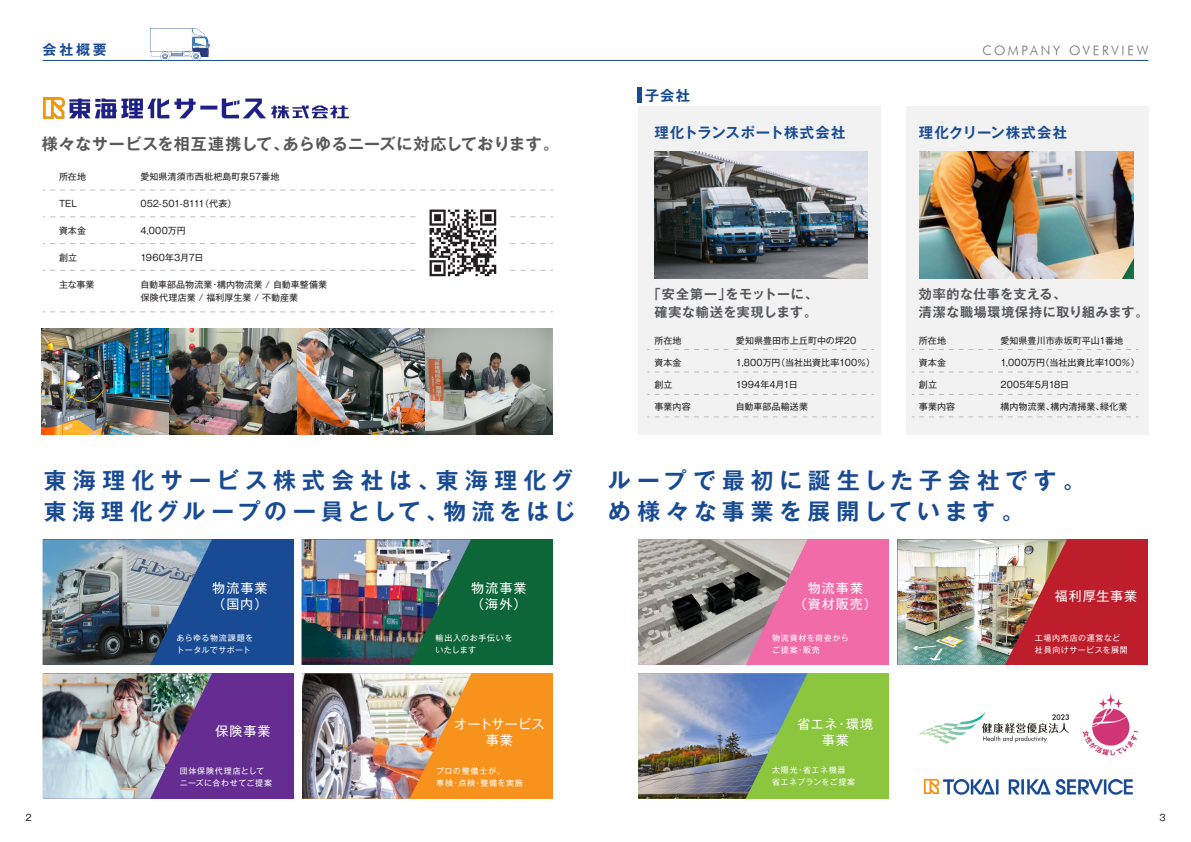
<style>
.page{position:relative;width:1191px;height:842px;background:#fff}
.page>*{position:absolute;margin:0;border:0;box-sizing:border-box;transform-origin:0 0}
.t1{font:22.8px "Gothic MB101 De B";letter-spacing:.25em;color:#184b94}
.t2{font:22.8px "Gothic MB101 De B";letter-spacing:.19em;color:#184b94}
.t3{font:22.8px "Gothic MB101 De B";letter-spacing:.28em;color:#184b94}
.t4{font:16px "Gothic MB101 De B";letter-spacing:.03em;color:#57585a}
.t5{font:14.4px "Gothic MB101 De B";letter-spacing:.06em;color:#184b94}
.t6{font:14.4px "Gothic MB101 De B";letter-spacing:.03em;color:#184b94}
.t7{font:14px "Gothic MB101 De B";color:#184b94}
.t8{font:13px/18px "Gothic MB101 De B";letter-spacing:.04em;color:#57585a;text-align:center}
.t9{font:13px/16px "Gothic MB101";letter-spacing:.085em;color:#fff}
.t10{font:italic 13px "Futura";letter-spacing:.21em;color:#6c6d70}
.t11{font:13px/16px "Gothic MB101";letter-spacing:.015em;color:#fff;text-align:center}
.t12{font:9px/13px "Gothic MB101";letter-spacing:.005em;color:#231f20}
.t13{font:9px "Gothic MB101";letter-spacing:-.025em;color:#231f20}
.t14{font:8px/12px "Gothic MB101";letter-spacing:.07em;color:#fff}
.t15{font:8px/12px "Gothic MB101";letter-spacing:.095em;color:#fff}
.t16{font:8px/12px "Gothic MB101";letter-spacing:.09em;color:#fff}
</style>
<div class="page">
<div style="left:638px;top:106px;width:242px;height:329px;background:#f2f2f3"></div>
<div style="left:906px;top:106px;width:242px;height:329px;background:#f2f2f3"></div>
<div style="left:43px;top:539px;width:250px;height:126px;background:#184b94"></div>
<div style="left:302px;top:673px;width:251px;height:126px;background:#f7931d"></div>
<div style="left:638px;top:673px;width:251px;height:126px;background:#8bc63e"></div>
<div style="left:897px;top:539px;width:251px;height:126px;background:#be1d2c"></div>
<img style="left:302px;top:673px;width:169px;height:126px">
<div style="left:43px;top:673px;width:250px;height:126px;background:#652d91"></div>
<img style="left:43px;top:673px;width:169px;height:126px">
<img style="left:638px;top:673px;width:169px;height:126px">
<img style="left:43px;top:539px;width:169px;height:126px">
<div style="left:301px;top:539px;width:251px;height:126px;background:#0c6638"></div>
<img style="left:301px;top:539px;width:170px;height:126px">
<div style="left:638px;top:539px;width:251px;height:126px;background:#f16ba9"></div>
<img style="left:638px;top:539px;width:169px;height:126px">
<img style="left:897px;top:539px;width:170px;height:126px">
<hr style="left:43px;top:60px;width:1105px;height:1px;background:#184b94">
<svg style="left:43px;top:190px;width:510px;height:1px"></svg>
<svg style="left:43px;top:312px;width:510px;height:1px"></svg>
<svg style="left:647px;top:349px;width:227px;height:1px"></svg>
<svg style="left:647px;top:372px;width:227px;height:1px"></svg>
<svg style="left:647px;top:394px;width:227px;height:1px"></svg>
<svg style="left:647px;top:417px;width:227px;height:1px"></svg>
<svg style="left:911px;top:349px;width:227px;height:1px"></svg>
<svg style="left:912px;top:372px;width:226px;height:1px"></svg>
<svg style="left:912px;top:394px;width:226px;height:1px"></svg>
<svg style="left:912px;top:417px;width:226px;height:1px"></svg>
<img style="left:654px;top:152px;width:214px;height:126px">
<img style="left:919px;top:152px;width:214px;height:126px">
<hr style="left:637px;top:88px;width:4px;height:15px;background:#184b94">
<img style="left:150px;top:28px;width:59px;height:32px">
<img style="left:42px;top:328px;width:511px;height:107px">
<svg style="left:43px;top:210px;width:510px;height:66px"></svg>
<img style="left:44px;top:98px;width:305px;height:21px">
<svg style="left:923px;top:779px;width:16px;height:15px"></svg>
<img style="left:943px;top:779px;width:189px;height:15px">
<img style="left:919px;top:711px;width:150px;height:33px">
<img style="left:1082px;top:694px;width:57px;height:62px">
<h3 class="t7" style="left:43px;top:40px;width:66px">会社概要</h3>
<h2 class="t4" style="left:42px;top:133px;width:519px">様々なサービスを相互連携して、あらゆるニーズに対応しております。</h2>
<p class="t12" style="left:59px;top:169px;width:29px">所在地</p>
<p class="t12" style="left:140px;top:169px;width:140px">愛知県清須市西枇杷島町泉57番地</p>
<p class="t12" style="left:59px;top:196px;width:20px">TEL</p>
<p class="t13" style="left:140px;top:197px;width:98px">052-501-8111（代表）</p>
<p class="t12" style="left:59px;top:223px;width:29px">資本金</p>
<p class="t12" style="left:140px;top:223px;width:47px">4,000万円</p>
<p class="t12" style="left:59px;top:250px;width:20px">創立</p>
<p class="t12" style="left:140px;top:250px;width:65px">1960年3月7日</p>
<p class="t12" style="left:59px;top:277px;width:37px">主な事業</p>
<p class="t12" style="left:59px;top:277px;width:269px;text-indent:81px">自動車部品物流業・構内物流業 / 自動車整備業　　　　　　　　 保険代理店業 / 福利厚生業 / 不動産業</p>
<h3 class="t5" style="left:645px;top:85px;width:47px">子会社</h3>
<h3 class="t6" style="left:654px;top:123px;width:192px">理化トランスポート株式会社</h3>
<h3 class="t10" style="left:982px;top:42px;width:168px">COMPANY OVERVIEW</h3>
<h3 class="t5" style="left:919px;top:123px;width:150px">理化クリーン株式会社</h3>
<h3 class="t8" style="left:648px;top:284px;width:172px">「安全第一」をモットーに、確実な輸送を実現します。</h3>
<p class="t12" style="left:654px;top:334px;width:29px">所在地</p>
<p class="t12" style="left:736px;top:334px;width:122px">愛知県豊田市上丘町中の坪20</p>
<p class="t12" style="left:654px;top:356px;width:29px">資本金</p>
<p class="t12" style="left:736px;top:356px;width:141px">1,800万円（当社出資比率100％）</p>
<p class="t12" style="left:654px;top:378px;width:20px">創立</p>
<p class="t12" style="left:736px;top:378px;width:63px">1994年4月1日</p>
<p class="t12" style="left:654px;top:399px;width:38px">事業内容</p>
<p class="t12" style="left:736px;top:399px;width:74px">自動車部品輸送業</p>
<h3 class="t8" style="left:919px;top:284px;width:231px;text-align:left">効率的な仕事を支える、<br>清潔な職場環境保持に取り組みます。</h3>
<p class="t12" style="left:919px;top:334px;width:29px">所在地</p>
<p class="t12" style="left:1000px;top:334px;width:124px">愛知県豊川市赤坂町平山1番地</p>
<p class="t12" style="left:919px;top:356px;width:29px">資本金</p>
<p class="t12" style="left:1000px;top:356px;width:141px">1,000万円（当社出資比率100％）</p>
<p class="t12" style="left:919px;top:378px;width:20px">創立</p>
<p class="t12" style="left:1000px;top:378px;width:70px">2005年5月18日</p>
<p class="t12" style="left:919px;top:399px;width:38px">事業内容</p>
<p class="t12" style="left:1000px;top:399px;width:129px">構内物流業、構内清掃業、緑化業</p>
<h1 class="t3" style="left:44px;top:465px;width:531px">東海理化サービス株式会社は、東海理化グ</h1>
<h1 class="t1" style="left:607px;top:465px;width:479px">ループで最初に誕生した子会社です。</h1>
<h1 class="t2" style="left:44px;top:496px;width:533px">東海理化グループの一員として、物流をはじ</h1>
<h1 class="t1" style="left:608px;top:496px;width:418px">め様々な事業を展開しています。</h1>
<h3 class="t9" style="left:212px;top:579px;width:57px">物流事業（国内）</h3>
<p class="t14" style="left:177px;top:631px;width:78px">あらゆる物流課題をトータルでサポート</p>
<h3 class="t9" style="left:215px;top:722px;width:57px">保険事業</h3>
<p class="t14" style="left:180px;top:764px;width:94px">団体保険代理店としてニーズに合わせてご提案</p>
<h3 class="t9" style="left:471px;top:579px;width:57px">物流事業（海外）</h3>
<p class="t14" style="left:435px;top:631px;width:78px">輸出入のお手伝いをいたします</p>
<h3 class="t11" style="left:454px;top:715px;width:92px">オートサービス事業</h3>
<p class="t15" style="left:436px;top:764px;width:88px">プロの整備士が、<br>車検・点検・整備を実施</p>
<h3 class="t9" style="left:794px;top:579px;width:84px;text-align:center">物流事業<br>（資材販売）</h3>
<p class="t16" style="left:772px;top:631px;width:78px">物流資材を荷姿からご提案・販売</p>
<h3 class="t9" style="left:797px;top:715px;width:77px;text-align:center">省エネ・環境事業</h3>
<p class="t14" style="left:772px;top:763px;width:85px">太陽光・省エネ機器省エネプランをご提案</p>
<h3 class="t9" style="left:1054px;top:587px;width:84px">福利厚生事業</h3>
<p class="t14" style="left:1034px;top:631px;width:95px">工場内売店の運営など社員向けサービスを展開</p>
<p class="t12" style="left:25px;top:810px;width:8px">2</p>
<p class="t12" style="left:1159px;top:810px;width:8px">3</p>
</div>
